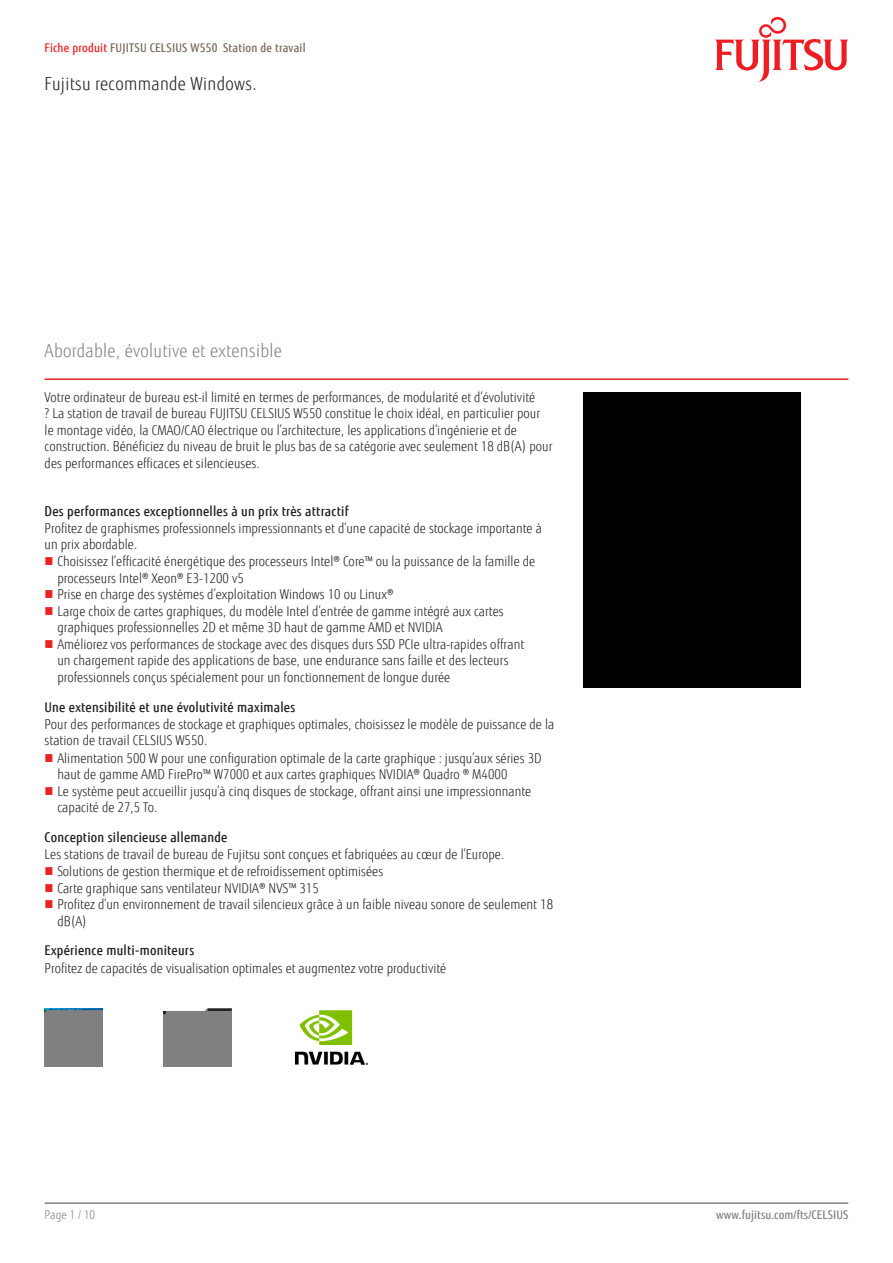
<style>
.page{position:relative;width:893px;height:1263px;background:#fff}
.page>*{position:absolute;margin:0;border:0;box-sizing:border-box;transform-origin:0 0}
.Product_Subtitle{font:300 18px "Fujitsu Sans";letter-spacing:.02em;color:#818381;scale:.9 1}
.RunningHeader_2{font:300 18px "Fujitsu Sans";letter-spacing:.02em;color:#231f20;scale:.9 1}
.BoMBody1stpage{font:300 13.5px/16.5px "Fujitsu Sans";letter-spacing:.005em;color:#231f20;scale:.9 1}
.BoMBody9pt{font:300 13.5px/16.5px "Fujitsu Sans";letter-spacing:.005em;color:#231f20;scale:.9 1}
.FeatureIntro{font:500 13.5px "Fujitsu Sans";letter-spacing:.02em;color:#231f20;scale:.9 1}
.RunningHeader{font:500 12px "Fujitsu Sans";letter-spacing:.02em;color:#78695d;scale:.9 1}
.RunningFooter_R{font:500 12px "Fujitsu Sans";letter-spacing:.005em;color:#818381;scale:.9 1}
.RunningFooter_L{font:300 12px "Fujitsu Sans";letter-spacing:.005em;color:#818381;scale:.9 1}
.s1{color:#eb2223}
</style>
<div class="page">
<hr style="left:45px;top:1202px;width:803px;height:2px;background:#818381">
<hr style="left:45px;top:378px;width:803px;height:2px;background:#ee1d23">
<svg style="left:715px;top:17px;width:133px;height:65px"></svg>
<div style="left:584px;top:393px;width:217px;height:295px;background:#000"></div>
<div style="left:45px;top:1009px;width:57px;height:57px;background:#808080"></div>
<div style="left:164px;top:1009px;width:67px;height:57px;background:#808080"></div>
<img style="left:295px;top:1010px;width:74px;height:55px">
<p class="RunningHeader" style="left:45px;top:40px;width:291px"><span class="s1">Fiche produit</span> FUJITSU CELSIUS W550 Station de travail</p>
<p class="RunningHeader_2" style="left:45px;top:73px;width:237px">Fujitsu recommande Windows.</p>
<p class="Product_Subtitle" style="left:45px;top:340px;width:265px">Abordable, évolutive et extensible</p>
<p class="BoMBody1stpage" style="left:45px;top:389px;width:566px">Votre ordinateur de bureau est-il limité en termes de performances, de modularité et d’évolutivité<br>? La station de travail de bureau FUJITSU CELSIUS W550 constitue le choix idéal, en particulier pour le montage vidéo, la CMAO/CAO électrique ou l’architecture, les applications d’ingénierie et de construction. Bénéficiez du niveau de bruit le plus bas de sa catégorie avec seulement 18 dB(A) pour des performances efficaces et silencieuses.</p>
<p class="FeatureIntro" style="left:45px;top:502px;width:339px">Des performances exceptionnelles à un prix très attractif</p>
<p class="BoMBody9pt" style="left:45px;top:520px;width:554px">Profitez de graphismes professionnels impressionnants et d’une capacité de stockage importante à un prix abordable.</p>
<p class="BoMBody1stpage" style="left:57px;top:554px;width:532px">Choisissez l’efficacité énergétique des processeurs Intel® Core™ ou la puissance de la famille de processeurs Intel® Xeon® E3-1200 v5</p>
<p class="BoMBody1stpage" style="left:57px;top:587px;width:375px">Prise en charge des systèmes d’exploitation Windows 10 ou Linux®</p>
<p class="BoMBody1stpage" style="left:57px;top:603px;width:497px">Large choix de cartes graphiques, du modèle Intel d’entrée de gamme intégré aux cartes graphiques professionnelles 2D et même 3D haut de gamme AMD et NVIDIA</p>
<p class="BoMBody1stpage" style="left:57px;top:636px;width:520px">Améliorez vos performances de stockage avec des disques durs SSD PCIe ultra-rapides offrant un chargement rapide des applications de base, une endurance sans faille et des lecteurs professionnels conçus spécialement pour un fonctionnement de longue durée</p>
<p class="FeatureIntro" style="left:45px;top:698px;width:280px">Une extensibilité et une évolutivité maximales</p>
<p class="BoMBody9pt" style="left:45px;top:716px;width:568px">Pour des performances de stockage et graphiques optimales, choisissez le modèle de puissance de la station de travail CELSIUS W550.</p>
<p class="BoMBody1stpage" style="left:57px;top:750px;width:539px">Alimentation 500 W pour une configuration optimale de la carte graphique : jusqu’aux séries 3D haut de gamme AMD FirePro™ W7000 et aux cartes graphiques NVIDIA® Quadro ® M4000</p>
<p class="BoMBody1stpage" style="left:57px;top:783px;width:528px">Le système peut accueillir jusqu’à cinq disques de stockage, offrant ainsi une impressionnante capacité de 27,5 To.</p>
<p class="FeatureIntro" style="left:45px;top:829px;width:205px">Conception silencieuse allemande</p>
<p class="BoMBody9pt" style="left:45px;top:846px;width:512px">Les stations de travail de bureau de Fujitsu sont conçues et fabriquées au cœur de l’Europe.</p>
<p class="BoMBody1stpage" style="left:57px;top:863px;width:364px">Solutions de gestion thermique et de refroidissement optimisées</p>
<p class="BoMBody1stpage" style="left:57px;top:880px;width:292px">Carte graphique sans ventilateur NVIDIA® NVS™ 315</p>
<p class="BoMBody1stpage" style="left:57px;top:896px;width:552px">Profitez d’un environnement de travail silencieux grâce à un faible niveau sonore de seulement 18 dB(A)</p>
<p class="FeatureIntro" style="left:45px;top:942px;width:168px">Expérience multi-moniteurs</p>
<p class="BoMBody9pt" style="left:45px;top:960px;width:448px">Profitez de capacités de visualisation optimales et augmentez votre productivité</p>
<p class="RunningFooter_L" style="left:45px;top:1208px;width:58px">Page 1 / 10</p>
<p class="RunningFooter_R" style="left:716px;top:1208px;width:148px">www.fujitsu.com/fts/CELSIUS</p>
</div>
